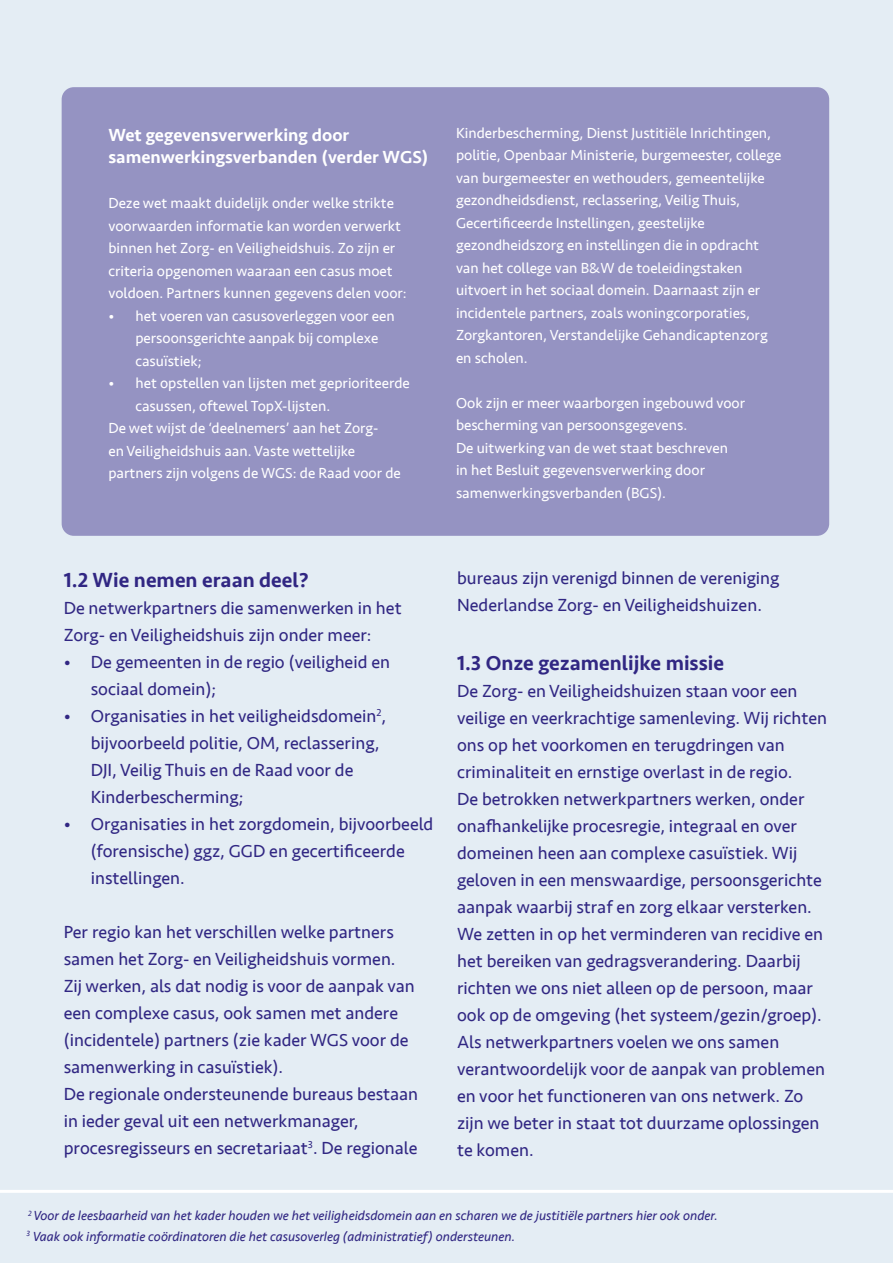
<style>
.page{position:relative;width:893px;height:1263px;background:#e4edf4}
.page>*{position:absolute;margin:0;border:0;box-sizing:border-box;transform-origin:0 0}
.t1{font:500 21px "Seravek";color:#312783}
.t2{font:18px/27px "Seravek";color:#312783}
.t3{font:500 18px/22.5px "Seravek";color:#fff}
.t4{font:15px/22.5px "Seravek";color:#fff}
.t5{font:italic 13.5px/20.4px "Seravek";color:#312783}
</style>
<div class="page">
<hr style="left:0;top:1190px;width:893px;height:3px;background:#fff">
<div style="left:62px;top:87px;width:767px;height:449px;background:#9593c2;border-radius:12px"></div>
<p class="t3" style="left:108px;top:124px;width:321px">Wet gegevensverwerking door samenwerkingsverbanden (verder WGS)</p>
<p class="t4" style="left:108px;top:192px;width:300px">Deze wet maakt duidelijk onder welke strikte voorwaarden informatie kan worden verwerkt binnen het Zorg- en Veiligheidshuis. Zo zijn er criteria opgenomen waaraan een casus moet voldoen. Partners kunnen gegevens delen voor:</p>
<p class="t4" style="left:135px;top:304px;width:261px;text-indent:-27px">• het voeren van casusoverleggen voor een persoonsgerichte aanpak bij complexe casuïstiek;</p>
<p class="t4" style="left:108px;top:372px;width:303px">• het opstellen van lijsten met geprioriteerde</p>
<p class="t4" style="left:135px;top:394px;width:196px">casussen, oftewel TopX-lijsten.</p>
<p class="t4" style="left:108px;top:417px;width:272px">De wet wijst de ‘deelnemers’ aan het Zorg-</p>
<p class="t4" style="left:108px;top:439px;width:248px">en Veiligheidshuis aan. Vaste wettelijke</p>
<p class="t4" style="left:108px;top:462px;width:294px">partners zijn volgens de WGS: de Raad voor de</p>
<p class="t4" style="left:456px;top:122px;width:327px">Kinderbescherming, Dienst Justitiële Inrichtingen, politie, Openbaar Ministerie, burgemeester, college van burgemeester en wethouders, gemeentelijke gezondheidsdienst, reclassering, Veilig Thuis, Gecertificeerde Instellingen, geestelijke gezondheidszorg en instellingen die in opdracht van het college van B&amp;W de toeleidingstaken uitvoert in het sociaal domein. Daarnaast zijn er incidentele partners, zoals woningcorporaties, Zorgkantoren, Verstandelijke Gehandicaptenzorg en scholen.</p>
<p class="t4" style="left:456px;top:392px;width:291px">Ook zijn er meer waarborgen ingebouwd voor bescherming van persoonsgegevens.<br>De uitwerking van de wet staat beschreven<br>in het Besluit gegevensverwerking door samenwerkingsverbanden (BGS).</p>
<p class="t1" style="left:64px;top:567px;width:246px">1.2 Wie nemen eraan deel?</p>
<p class="t2" style="left:64px;top:595px;width:339px">De netwerkpartners die samenwerken in het<br>Zorg- en Veiligheidshuis zijn onder meer:</p>
<p class="t2" style="left:91px;top:649px;width:301px;text-indent:-27px">• De gemeenten in de regio (veiligheid en sociaal domein);</p>
<p class="t2" style="left:91px;top:703px;width:297px;text-indent:-27px">• Organisaties in het veiligheidsdomein<sup>2</sup>, bijvoorbeeld politie, OM, reclassering, DJI, Veilig Thuis en de Raad voor de Kinderbescherming;</p>
<p class="t2" style="left:91px;top:811px;width:344px;text-indent:-27px">• Organisaties in het zorgdomein, bijvoorbeeld (forensische) ggz, GGD en gecertificeerde instellingen.</p>
<p class="t2" style="left:64px;top:919px;width:356px">Per regio kan het verschillen welke partners samen het Zorg- en Veiligheidshuis vormen.<br>Zij werken, als dat nodig is voor de aanpak van een complexe casus, ook samen met andere (incidentele) partners (zie kader WGS voor de samenwerking in casuïstiek).<br>De regionale ondersteunende bureaus bestaan in ieder geval uit een netwerkmanager, procesregisseurs en secretariaat<sup>3</sup>. De regionale</p>
<p class="t2" style="left:457px;top:565px;width:324px">bureaus zijn verenigd binnen de vereniging<br>Nederlandse Zorg- en Veiligheidshuizen.</p>
<p class="t1" style="left:457px;top:650px;width:268px">1.3 Onze gezamenlijke missie</p>
<p class="t2" style="left:457px;top:677px;width:371px">De Zorg- en Veiligheidshuizen staan voor een veilige en veerkrachtige samenleving. Wij richten ons op het voorkomen en terugdringen van criminaliteit en ernstige overlast in de regio.<br>De betrokken netwerkpartners werken, onder onafhankelijke procesregie, integraal en over domeinen heen aan complexe casuïstiek. Wij geloven in een menswaardige, persoonsgerichte aanpak waarbij straf en zorg elkaar versterken.<br>We zetten in op het verminderen van recidive en het bereiken van gedragsverandering. Daarbij richten we ons niet alleen op de persoon, maar ook op de omgeving (het systeem/gezin/groep).<br>Als netwerkpartners voelen we ons samen verantwoordelijk voor de aanpak van problemen en voor het functioneren van ons netwerk. Zo zijn we beter in staat tot duurzame oplossingen te komen.</p>
<p class="t5" style="left:27px;top:1205px;width:693px"><sup>2</sup> Voor de leesbaarheid van het kader houden we het veiligheidsdomein aan en scharen we de justitiële partners hier ook onder.<br><sup>3</sup> Vaak ook informatie coördinatoren die het casusoverleg (administratief) ondersteunen.</p>
</div>
